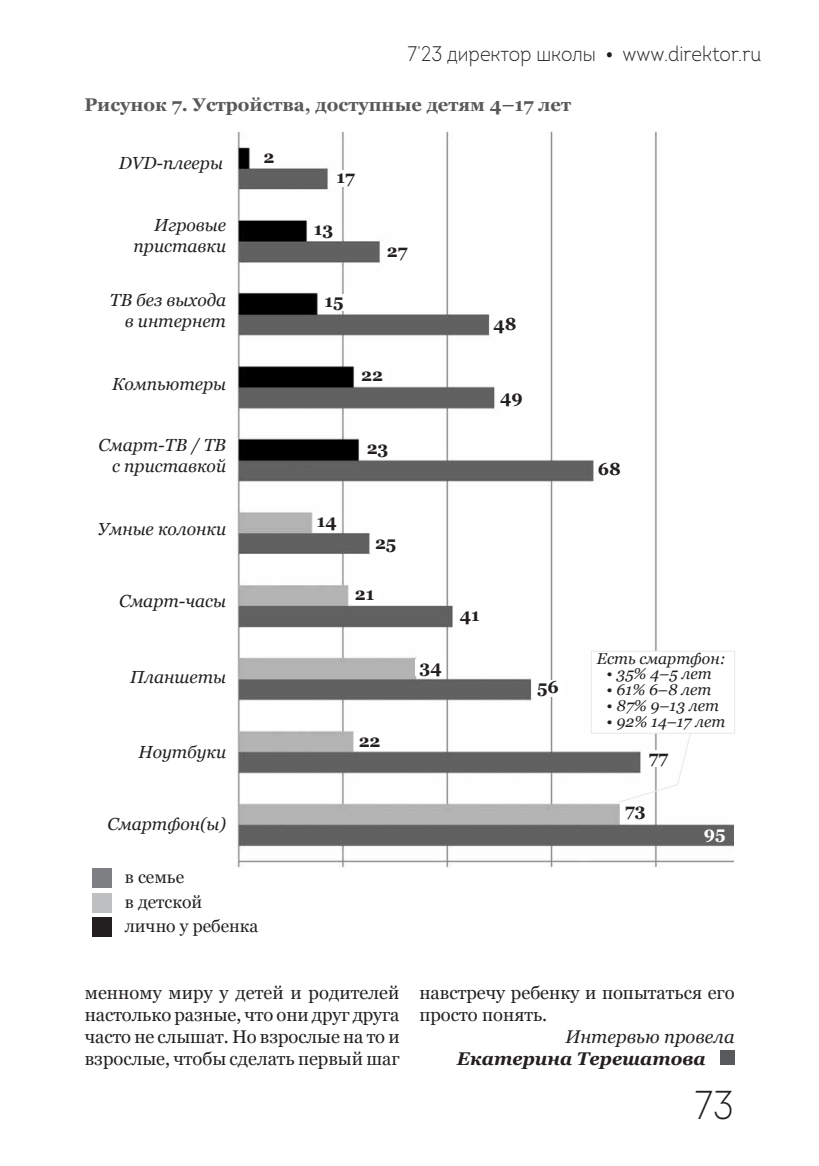
<style>
.page{position:relative;width:819px;height:1166px;background:#fff}
.page>*{position:absolute;margin:0;border:0;box-sizing:border-box;transform-origin:0 0}
.t1{font:300 40.25px "Intro";color:#231f20;scale:.9 1}
.t2{font:300 21px "Intro";color:#231f20;scale:.9 1}
.t3{font:18.38px/22.1px "Georgia";color:#231f20;text-align:justify}
.t4{font:700 18.38px "Georgia";color:#58595b}
.t5{font:italic 700 18.38px "Georgia";color:#231f20}
.t6{font:italic 18.38px "Georgia";color:#231f20}
.t7{font:italic 17.5px/21px "Georgia";color:#231f20;text-align:right}
.t8{font:700 17.5px "Georgia";color:#231f20}
.t9{font:17.5px/24.5px "Georgia";color:#231f20}
.t10{font:700 17.5px "Georgia";color:#fff}
.t11{font:italic 15.75px "Georgia";color:#231f20}
.s1{font-family:"Georgia";font-weight:400}
</style>
<div class="page">
<div style="left:719px;top:1050px;width:15px;height:15px;background:#58595b"></div>
<img style="left:237px;top:131px;width:497px;height:737px">
<div style="left:329px;top:170px;width:33px;height:17px;background:#fff"></div>
<div style="left:308px;top:222px;width:31px;height:17px;background:#fff"></div>
<div style="left:382px;top:243px;width:30px;height:17px;background:#fff"></div>
<div style="left:319px;top:294px;width:30px;height:17px;background:#fff"></div>
<div style="left:490px;top:316px;width:30px;height:17px;background:#fff"></div>
<div style="left:357px;top:368px;width:30px;height:16px;background:#fff"></div>
<div style="left:496px;top:390px;width:30px;height:16px;background:#fff"></div>
<div style="left:362px;top:440px;width:30px;height:17px;background:#fff"></div>
<div style="left:594px;top:461px;width:30px;height:17px;background:#fff"></div>
<div style="left:314px;top:513px;width:26px;height:17px;background:#fff"></div>
<div style="left:370px;top:535px;width:31px;height:17px;background:#fff"></div>
<div style="left:349px;top:587px;width:30px;height:16px;background:#fff"></div>
<div style="left:455px;top:608px;width:30px;height:16px;background:#fff"></div>
<div style="left:415px;top:659px;width:31px;height:17px;background:#fff"></div>
<div style="left:533px;top:680px;width:30px;height:16px;background:#fff"></div>
<div style="left:354px;top:733px;width:30px;height:17px;background:#fff"></div>
<div style="left:620px;top:803px;width:30px;height:17px;background:#fff"></div>
<div style="left:591px;top:651px;width:143px;height:82px;background:#fff"></div>
<div style="left:590px;top:651px;width:145px;height:83px;border:1px solid #e7e8e8"></div>
<div style="left:92px;top:868px;width:20px;height:20px;background:#7d7f82"></div>
<div style="left:92px;top:892px;width:20px;height:20px;background:#bdbfc1"></div>
<div style="left:92px;top:917px;width:20px;height:20px;background:#231f20"></div>
<svg style="left:617px;top:732px;width:74px;height:71px"></svg>
<p class="t2" style="left:407px;top:41px;width:394px">7’23 директор школы <span class="s1">•</span> www.direktor.ru</p>
<p class="t4" style="left:84px;top:94px;width:488px">Рисунок 7. Устройства, доступные детям 4–17 лет</p>
<p class="t8" style="left:263px;top:147px;width:12px">2</p>
<p class="t8" style="left:336px;top:167px;width:20px">17</p>
<p class="t8" style="left:314px;top:219px;width:21px">13</p>
<p class="t8" style="left:387px;top:241px;width:22px">27</p>
<p class="t8" style="left:324px;top:291px;width:21px">15</p>
<p class="t8" style="left:493px;top:314px;width:25px">48</p>
<p class="t8" style="left:361px;top:365px;width:23px">22</p>
<p class="t8" style="left:500px;top:387px;width:24px">49</p>
<p class="t8" style="left:366px;top:438px;width:23px">23</p>
<p class="t7" style="left:119px;top:153px;width:106px">DVD-плееры</p>
<p class="t7" style="left:134px;top:214px;width:94px">Игровые приставки</p>
<p class="t7" style="left:110px;top:289px;width:118px">ТВ без выхода в интернет</p>
<p class="t7" style="left:112px;top:373px;width:115px">Компьютеры</p>
<p class="t7" style="left:99px;top:435px;width:129px">Смарт-ТВ / ТВ с приставкой</p>
<p class="t7" style="left:98px;top:518px;width:130px">Умные колонки</p>
<p class="t7" style="left:119px;top:591px;width:108px">Смарт-часы</p>
<p class="t7" style="left:130px;top:666px;width:97px">Планшеты</p>
<p class="t7" style="left:138px;top:741px;width:89px">Ноутбуки</p>
<p class="t7" style="left:108px;top:813px;width:120px">Смартфон(ы)</p>
<p class="t9" style="left:125px;top:865px;width:135px">в семье<br>в детской<br>лично у ребенка</p>
<p class="t8" style="left:317px;top:511px;width:21px">14</p>
<p class="t8" style="left:375px;top:532px;width:23px">25</p>
<p class="t8" style="left:355px;top:584px;width:21px">21</p>
<p class="t8" style="left:419px;top:657px;width:24px">34</p>
<p class="t8" style="left:460px;top:605px;width:21px">41</p>
<p class="t8" style="left:358px;top:730px;width:23px">22</p>
<p class="t8" style="left:537px;top:677px;width:23px">56</p>
<p class="t8" style="left:597px;top:459px;width:25px">68</p>
<p class="t11" style="left:596px;top:649px;width:130px">Есть смартфон:</p>
<p class="t11" style="left:606px;top:665px;width:106px">• 35% 4–5 лет</p>
<p class="t11" style="left:606px;top:681px;width:106px">• 61% 6–8 лет</p>
<p class="t11" style="left:606px;top:696px;width:114px">• 87% 9–13 лет</p>
<p class="t11" style="left:606px;top:712px;width:120px">• 92% 14–17 лет</p>
<p class="t8" style="left:648px;top:747px;width:21px">77</p>
<p class="t8" style="left:625px;top:800px;width:22px">73</p>
<p class="t10" style="left:703px;top:823px;width:23px">95</p>
<p class="t3" style="left:85px;top:982px;width:316px">менному миру у детей и родителей настолько разные, что они друг друга часто не слышат. Но взрослые на то и взрослые, чтобы сделать первый шаг</p>
<p class="t3" style="left:419px;top:982px;width:316px">навстречу ребенку и попытаться его просто понять.</p>
<p class="t6" style="left:565px;top:1026px;width:171px">Интервью провела</p>
<p class="t5" style="left:457px;top:1048px;width:250px">Екатерина Терешатова</p>
<h1 class="t1" style="left:694px;top:1079px;width:45px">73</h1>
</div>
